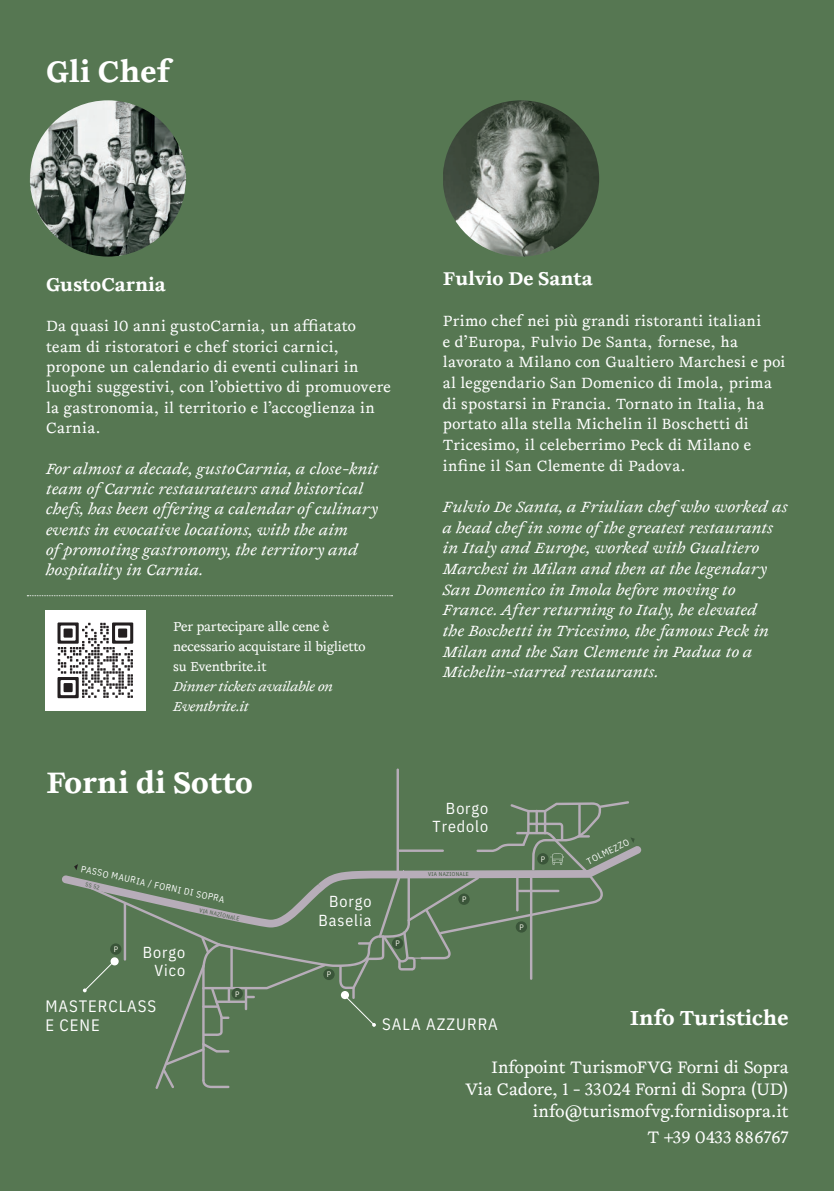
<style>
.page{position:relative;width:834px;height:1191px;background:#fff}
.page>*{position:absolute;margin:0;border:0;box-sizing:border-box;transform-origin:0 0}
.t1{font:900 32px "Joly Text";color:#fff}
.t2{font:900 22px "Joly Text";color:#fff}
.t3{font:900 20px "Joly Text";color:#fff}
.t4{font:18px/21.6px "Joly Text";color:#fff;text-align:right}
.t5{font:16.6px/18.4px "IBM Plex Sans Cond";letter-spacing:.06em;color:#fff}
.t6{font:italic 16px/20.6px "Joly Text";letter-spacing:.02em;color:#fff}
.t7{font:16px/20.6px "Joly Text";letter-spacing:.02em;color:#fff}
.t8{font:16px/18.4px "IBM Plex Sans Cond";letter-spacing:.06em;color:#fff;text-align:right}
.t9{font:14px/20px "Joly Text";letter-spacing:-.01em;color:#fff}
.t10{font:italic 14px/20px "Joly Text";letter-spacing:-.01em;color:#fff}
.t11{font:9.2px "IBM Plex Sans Cond";color:#fff}
.t12{font:7.8px "IBM Plex Sans Cond";color:#f9f7ed}
.t13{font:5.6px "IBM Plex Sans Cond";letter-spacing:.05em;color:#3a5539}
</style>
<div class="page">
<div style="left:0;top:0;width:833px;height:1191px;background:#567752"></div>
<hr style="left:396px;top:768px;width:3px;height:106px;background:#b7adb9">
<svg style="left:74px;top:801px;width:560px;height:288px"></svg>
<div style="left:45px;top:610px;width:100px;height:100px;background:#fff"></div>
<svg style="left:57px;top:622px;width:76px;height:76px"></svg>
<img style="left:30px;top:100px;width:156px;height:156px;border-radius:78px">
<img style="left:443px;top:100px;width:156px;height:156px;border-radius:76px">
<svg style="left:27px;top:595px;width:365px;height:1px"></svg>
<h1 class="t1" style="left:46px;top:45px;width:126px">Gli Chef</h1>
<p class="t3" style="left:46px;top:268px;width:121px">GustoCarnia</p>
<p class="t7" style="left:46px;top:315px;width:346px">Da quasi 10 anni gustoCarnia, un affiatato team di ristoratori e chef storici carnici, propone un calendario di eventi culinari in luoghi suggestivi, con l’obiettivo di promuovere la gastronomia, il territorio e l’accoglienza in Carnia.</p>
<p class="t6" style="left:46px;top:457px;width:334px">For almost a decade, gustoCarnia, a close-knit team of Carnic restaurateurs and historical chefs, has been offering a calendar of culinary events in evocative locations, with the aim<br>of promoting gastronomy, the territory and hospitality in Carnia.</p>
<p class="t9" style="left:173px;top:615px;width:194px">Per partecipare alle cene è necessario acquistare il biglietto su Eventbrite.it</p>
<p class="t10" style="left:173px;top:675px;width:162px">Dinner tickets available on<br>Eventbrite.it</p>
<h1 class="t1" style="left:46px;top:756px;width:208px">Forni di Sotto</h1>
<p class="t11" style="left:82px;top:862px;width:148px;rotate:12deg">PASSO MAURIA / FORNI DI SOPRA</p>
<p class="t13" style="left:87px;top:880px;width:16px;rotate:13deg">SS 52</p>
<p class="t12" style="left:114px;top:943px;width:6px">P</p>
<p class="t8" style="left:143px;top:941px;width:44px">Borgo<br>Vico</p>
<p class="t13" style="left:200px;top:905px;width:42px;rotate:12deg">VIA NAZIONALE</p>
<p class="t12" style="left:235px;top:987px;width:6px">P</p>
<p class="t8" style="left:318px;top:891px;width:54px">Borgo<br>Baselia</p>
<p class="t12" style="left:327px;top:968px;width:6px">P</p>
<p class="t12" style="left:395px;top:937px;width:6px">P</p>
<p class="t3" style="left:443px;top:262px;width:151px">Fulvio De Santa</p>
<p class="t7" style="left:443px;top:310px;width:344px">Primo chef nei più grandi ristoranti italiani<br>e d’Europa, Fulvio De Santa, fornese, ha lavorato a Milano con Gualtiero Marchesi e poi al leggendario San Domenico di Imola, prima di spostarsi in Francia. Tornato in Italia, ha portato alla stella Michelin il Boschetti di Tricesimo, il celeberrimo Peck di Milano e infine il San Clemente di Padova.</p>
<p class="t6" style="left:443px;top:496px;width:346px">Fulvio De Santa, a Friulian chef who worked as a head chef in some of the greatest restaurants in Italy and Europe, worked with Gualtiero Marchesi in Milan and then at the legendary San Domenico in Imola before moving to France. After returning to Italy, he elevated<br>the Boschetti in Tricesimo, the famous Peck in Milan and the San Clemente in Padua to a Michelin-starred restaurants.</p>
<p class="t8" style="left:432px;top:797px;width:57px">Borgo<br>Tredolo</p>
<p class="t13" style="left:428px;top:870px;width:42px">VIA NAZIONALE</p>
<p class="t12" style="left:462px;top:893px;width:6px">P</p>
<p class="t12" style="left:540px;top:853px;width:6px">P</p>
<p class="t12" style="left:519px;top:921px;width:6px">P</p>
<p class="t11" style="left:584px;top:855px;width:47px;rotate:-26deg">TOLMEZZO</p>
<p class="t5" style="left:45px;top:995px;width:112px">MASTERCLASS<br>E CENE</p>
<p class="t5" style="left:382px;top:1013px;width:117px">SALA AZZURRA</p>
<h2 class="t2" style="left:629px;top:1000px;width:160px">Info Turistiche</h2>
<p class="t4" style="left:465px;top:1056px;width:325px">Infopoint TurismoFVG Forni di Sopra<br>Via Cadore, 1 - 33024 Forni di Sopra (UD) info@turismofvg.fornidisopra.it</p>
<p class="t4" style="left:647px;top:1125px;width:143px">T +39 0433 886767</p>
</div>
